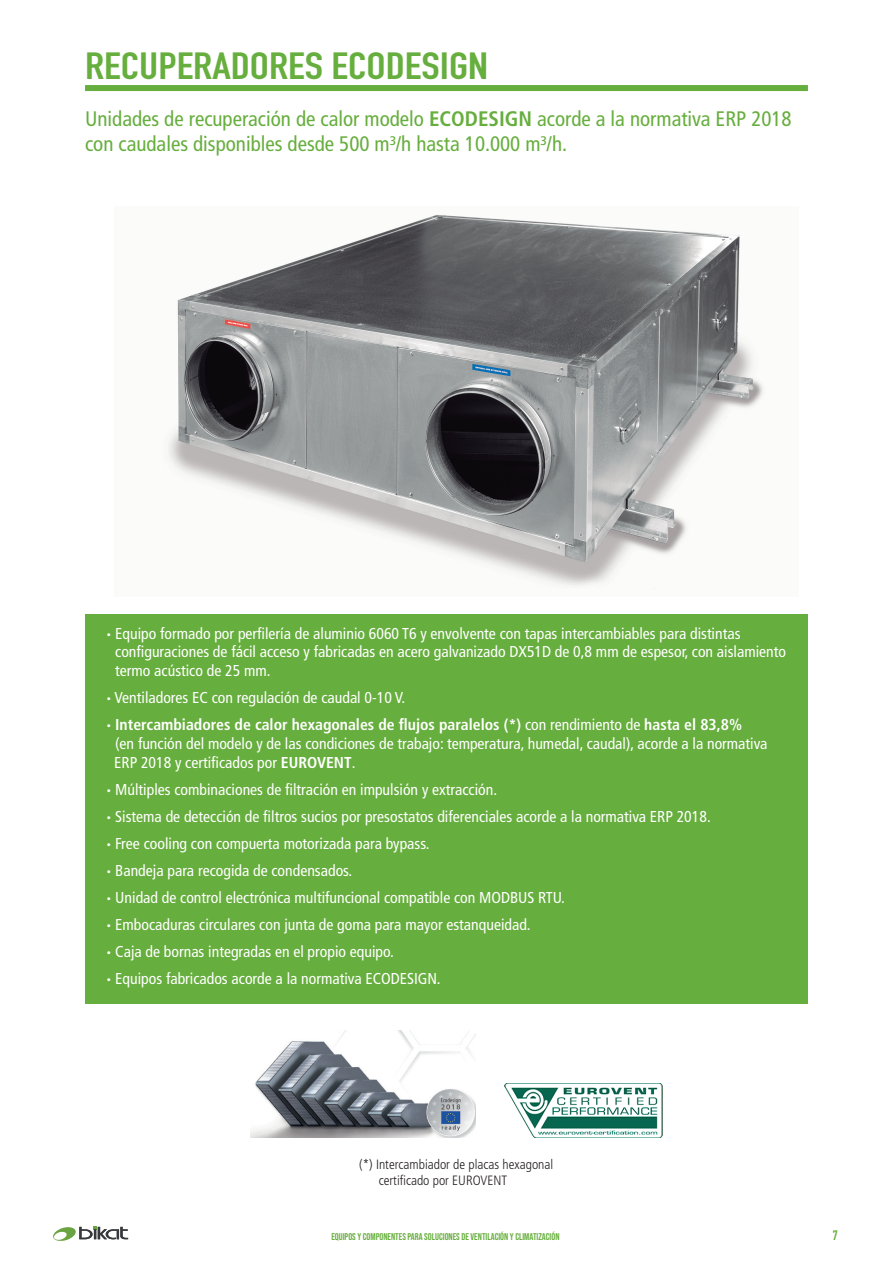
<style>
.page{position:relative;width:893px;height:1263px;background:#fff}
.page>*{position:absolute;margin:0;border:0;box-sizing:border-box;transform-origin:0 0}
.t1{font:700 37.35px "DIN Condensed";color:#66ae3d;scale:1.2 1}
.t2{font:condensed 21px/25.2px "Frutiger LT Std";color:#66ae3d}
.t3{font:condensed 15.75px/27px "Frutiger LT Std";color:#fff}
.t4{font:700 condensed 15.75px/27px "Frutiger LT Std";color:#fff}
.t5{font:300 condensed 13.5px/16.2px "Frutiger LT Std";color:#231f20}
.t6{font:700 13.5px "DIN Condensed";color:#66ae3d}
.t7{font:9.75px "Bebas Neue";color:#66ae3d}
.s1{font-weight:700}
.s2{font-weight:900;font-stretch:normal}
.s3{font-weight:400}
</style>
<div class="page">
<svg style="left:53px;top:1227px;width:75px;height:14px"></svg>
<div style="left:85px;top:85px;width:723px;height:6px;background:#66ae3d"></div>
<img style="left:250px;top:1031px;width:225px;height:107px">
<img style="left:505px;top:1083px;width:157px;height:55px">
<div style="left:85px;top:614px;width:723px;height:389px;background:#66ae3d"></div>
<img style="left:167px;top:214px;width:597px;height:375px">
<h1 class="t1" style="left:85px;top:41px;width:337px">RECUPERADORES ECODESIGN</h1>
<h2 class="t2" style="left:85px;top:106px;width:708px">Unidades de recuperación de calor modelo <span class="s1">ECODESIGN</span> acorde a la normativa ERP 2018 con caudales disponibles desde 500 m³/h hasta 10.000 m³/h.</h2>
<p class="t3" style="left:115px;top:624px;width:672px;line-height:18.9px;text-indent:-9px"><span class="s2">·</span> Equipo formado por perfilería de aluminio 6060 T6 y envolvente con tapas intercambiables para distintas configuraciones de fácil acceso y fabricadas en acero galvanizado DX51D de 0,8 mm de espesor, con aislamiento termo acústico de 25 mm.</p>
<p class="t4" style="left:107px;top:684px;width:637px"><span class="s2">·</span> <span class="s3">Ventiladores EC con regulación de caudal 0-10 V.<br></span><span class="s2">·</span> Intercambiadores de calor hexagonales de flujos paralelos (*) <span class="s3">con rendimiento de</span> hasta el 83,8%</p>
<p class="t3" style="left:114px;top:734px;width:655px;line-height:18.9px">(en función del modelo y de las condiciones de trabajo: temperatura, humedal, caudal), acorde a la normativa<br>ERP 2018 y certificados por <span class="s1">EUROVENT</span>.</p>
<p class="t3" style="left:107px;top:776px;width:606px"><span class="s2">·</span> Múltiples combinaciones de filtración en impulsión y extracción.<br><span class="s2">·</span> Sistema de detección de filtros sucios por presostatos diferenciales acorde a la normativa ERP 2018. <span class="s2">·</span> Free cooling con compuerta motorizada para bypass.<br><span class="s2">·</span> Bandeja para recogida de condensados.<br><span class="s2">·</span> Unidad de control electrónica multifuncional compatible con MODBUS RTU.<br><span class="s2">·</span> Embocaduras circulares con junta de goma para mayor estanqueidad.<br><span class="s2">·</span> Caja de bornas integradas en el propio equipo.<br><span class="s2">·</span> Equipos fabricados acorde a la normativa ECODESIGN.</p>
<p class="t5" style="left:379px;top:1157px;width:176px;text-indent:-19px">(*) Intercambiador de placas hexagonal certificado por EUROVENT</p>
<p class="t7" style="left:331px;top:1230px;width:230px">EQUIPOS Y COMPONENTES PARA SOLUCIONES DE VENTILACIÓN Y CLIMATIZACIÓN</p>
<p class="t6" style="left:833px;top:1226px;width:7px">7</p>
</div>
